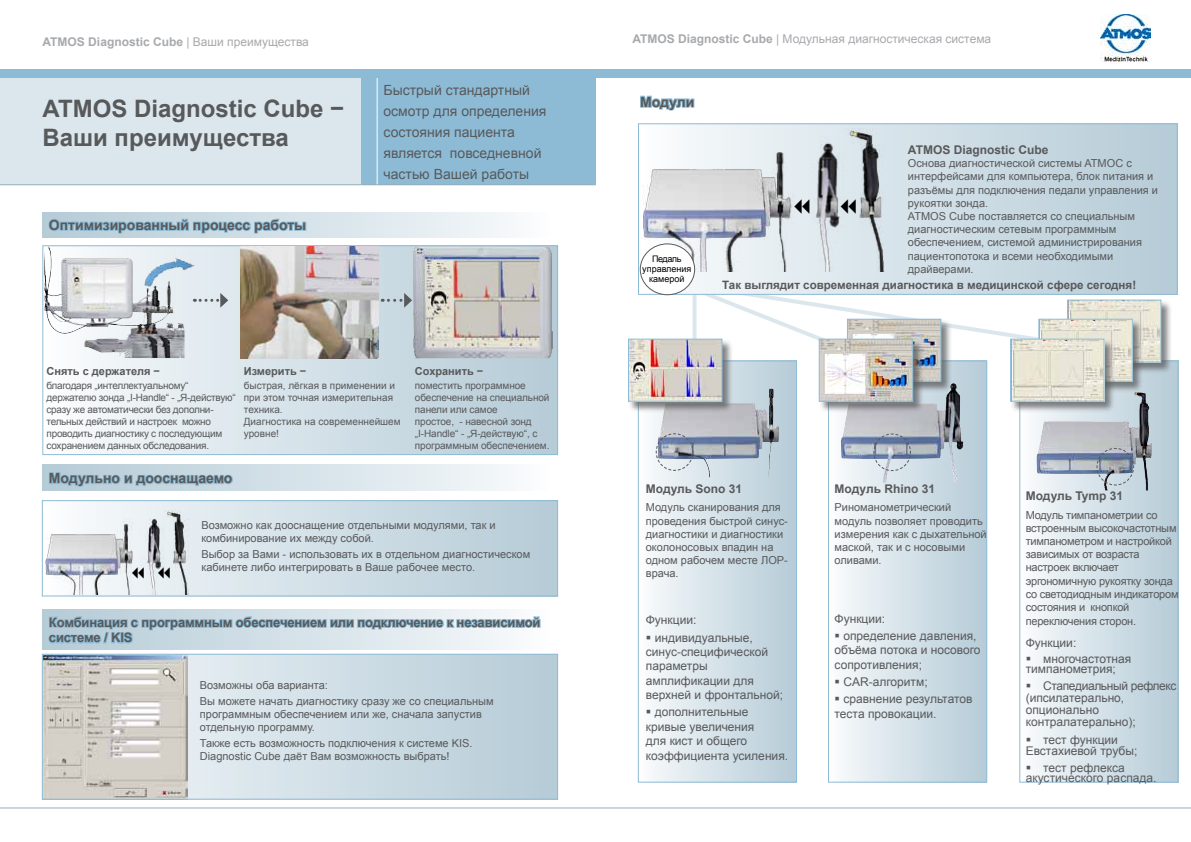
<style>
.page{position:relative;width:1191px;height:842px;background:#fff}
.page>*{position:absolute;margin:0;border:0;box-sizing:border-box;transform-origin:0 0}
.t1{font:700 24px/28.8px "Arial";color:#58595b}
.t2{font:14px/21px "Arial";color:#58595b}
.t3{font:700 14px "Arial";color:#58595b}
.t4{font:700 13px/15.6px "Arial";letter-spacing:-.01em;color:#58595b}
.t5{font:12px/14.4px "Arial";color:#58595b}
.t6{font:700 12px "Arial";color:#58595b}
.t7{font:12px "Arial";color:#a7a9ac}
.t8{font:700 12px "Arial";color:#a7a9ac}
.t9{font:700 11.6px "Arial";color:#58595b}
.t10{font:11px/13.2px "Arial";color:#58595b}
.t11{font:11px/13.2px "Arial";letter-spacing:-.02em;color:#58595b}
.t12{font:700 11px "Arial";color:#58595b}
.t13{font:10px/12px "Arial";letter-spacing:-.015em;color:#58595b}
.t14{font:9px/10px "Arial";color:#000;text-align:center}
.s1{font-weight:400}
.s2{font-weight:700}
</style>
<div class="page">
<div style="left:360px;top:78px;width:235px;height:106px;background:#8dbbd5"></div>
<div style="left:0;top:78px;width:360px;height:106px;background:#dce7ed"></div>
<div style="left:0;top:69px;width:595px;height:9px;background:#8dbbd5"></div>
<div style="left:595px;top:69px;width:596px;height:9px;background:#8dbbd5"></div>
<img style="left:1100px;top:14px;width:50px;height:48px">
<hr style="left:0;top:184px;width:595px;height:1px;background:#97aeba">
<hr style="left:377px;top:78px;width:1px;height:106px;background:#fff">
<hr style="left:0;top:807px;width:1191px;height:1px;background:#97aeba">
<div style="left:638px;top:361px;width:158px;height:421px;background:linear-gradient(to right,#f9fbfd,#b5cbd7)"></div>
<div style="left:638px;top:361px;width:159px;height:421px;border:1px solid #8dbbd5"></div>
<div style="left:43px;top:246px;width:514px;height:209px;background:linear-gradient(to right,#f9fbfc,#b4cad6)"></div>
<div style="left:43px;top:245px;width:515px;height:210px;border:1px solid #8dbbd5"></div>
<img style="left:413px;top:247px;width:140px;height:111px">
<img style="left:44px;top:247px;width:140px;height:111px">
<img style="left:241px;top:247px;width:137px;height:111px">
<svg style="left:209px;top:293px;width:19px;height:15px"></svg>
<svg style="left:382px;top:293px;width:30px;height:15px"></svg>
<div style="left:42px;top:501px;width:515px;height:95px;background:linear-gradient(to right,#f9fbfd,#b4cad6)"></div>
<img style="left:46px;top:510px;width:143px;height:84px">
<div style="left:42px;top:500px;width:516px;height:96px;border:1px solid #8dbbd5"></div>
<div style="left:828px;top:361px;width:158px;height:421px;background:linear-gradient(to right,#fafbfd,#b5cbd7)"></div>
<div style="left:828px;top:361px;width:159px;height:421px;border:1px solid #8dbbd5"></div>
<div style="left:1019px;top:361px;width:159px;height:421px;background:linear-gradient(to right,#fafcfd,#b4cad6)"></div>
<div style="left:1019px;top:361px;width:159px;height:421px;border:1px solid #8dbbd5"></div>
<svg style="left:43px;top:212px;width:467px;height:26px;background:#e0e9ee"></svg>
<svg style="left:43px;top:465px;width:467px;height:25px;background:#dde7ed"></svg>
<div style="left:43px;top:609px;width:510px;height:40px;background:linear-gradient(to right,#b4cad6,#f9fbfc)"></div>
<svg style="left:660px;top:295px;width:422px;height:66px"></svg>
<div style="left:638px;top:124px;width:539px;height:170px;background:linear-gradient(to right,#f7f9fb,#b5cbd7)"></div>
<img style="left:643px;top:129px;width:243px;height:142px">
<div style="left:638px;top:123px;width:539px;height:172px;border:1px solid #8dbbd5"></div>
<img style="left:128px;top:235px;width:81px;height:87px">
<img style="left:1036px;top:391px;width:115px;height:99px">
<svg style="left:1096px;top:447px;width:38px;height:39px"></svg>
<img style="left:840px;top:383px;width:123px;height:100px">
<svg style="left:873px;top:433px;width:38px;height:39px"></svg>
<img style="left:657px;top:389px;width:122px;height:88px">
<svg style="left:655px;top:433px;width:39px;height:38px"></svg>
<div style="left:628px;top:339px;width:105px;height:73px;background:#58595b;opacity:.75"></div>
<img style="left:630px;top:341px;width:90px;height:58px">
<div style="left:628px;top:339px;width:94px;height:62px;border:1px solid #8dbbd5"></div>
<svg style="left:187px;top:656px;width:369px;height:141px;background:#ccdbe3"></svg>
<img style="left:44px;top:656px;width:143px;height:141px">
<div style="left:42px;top:654px;width:516px;height:145px;border:1px solid #8dbbd5"></div>
<div style="left:847px;top:319px;width:105px;height:73px;background:#58595b;opacity:.75"></div>
<img style="left:849px;top:321px;width:90px;height:59px">
<div style="left:847px;top:319px;width:94px;height:63px;border:1px solid #8dbbd5"></div>
<div style="left:819px;top:339px;width:105px;height:73px;background:#58595b;opacity:.75"></div>
<img style="left:821px;top:341px;width:90px;height:58px">
<div style="left:819px;top:339px;width:94px;height:62px;border:1px solid #8dbbd5"></div>
<div style="left:1067px;top:300px;width:105px;height:73px;background:#58595b;opacity:.75"></div>
<img style="left:1069px;top:302px;width:90px;height:58px">
<div style="left:1067px;top:300px;width:94px;height:62px;border:1px solid #8dbbd5"></div>
<div style="left:1039px;top:319px;width:105px;height:73px;background:#58595b;opacity:.75"></div>
<img style="left:1040px;top:321px;width:90px;height:59px">
<div style="left:1038px;top:319px;width:94px;height:63px;border:1px solid #8dbbd5"></div>
<div style="left:1010px;top:339px;width:105px;height:73px;background:#58595b;opacity:.75"></div>
<img style="left:1012px;top:341px;width:90px;height:58px">
<div style="left:1010px;top:339px;width:94px;height:62px;border:1px solid #8dbbd5"></div>
<svg style="left:640px;top:95px;width:55px;height:16px"></svg>
<svg style="left:47px;top:213px;width:260px;height:22px;background:#b0ccdb"></svg>
<svg style="left:48px;top:464px;width:186px;height:24px;background:#afcbda"></svg>
<svg style="left:47px;top:610px;width:494px;height:37px;background:#c4d8e4"></svg>
<div style="left:640px;top:244px;width:54px;height:51px;background:#fff;border-radius:50%"></div>
<div style="left:640px;top:244px;width:54px;height:51px;border:1px solid #58595b;border-radius:50%"></div>
<svg style="left:132px;top:567px;width:12px;height:11px"></svg>
<svg style="left:158px;top:567px;width:12px;height:11px"></svg>
<svg style="left:794px;top:199px;width:22px;height:29px"></svg>
<svg style="left:841px;top:199px;width:23px;height:29px"></svg>
<p class="t8" style="left:43px;top:33px;width:268px">ATMOS Diagnostic Cube <span class="s1">| Ваши преимущества</span></p>
<p class="t7" style="left:632px;top:31px;width:360px"><span class="s2">ATMOS Diagnostic Cube</span> | Модульная диагностическая система</p>
<h1 class="t1" style="left:43px;top:95px;width:303px">ATMOS Diagnostic Cube −<br>Ваши преимущества</h1>
<p class="t3" style="left:49px;top:216px;width:259px">Oптимизированный процесс работы</p>
<p class="t2" style="left:383px;top:79px;width:164px">Быстрый стандартный осмотр для определения состояния пациента является повседневной частью Вашей работы</p>
<p class="t12" style="left:47px;top:363px;width:115px">Снять с держателя −</p>
<p class="t13" style="left:47px;top:380px;width:191px">благодаря „интеллектуальному“ держателю зонда „I-Handle“ - „Я-действую“ сразу же автоматически без дополни&shy;тельных действий и настроек можно проводить диагностику с последующим сохранением данных обследования.</p>
<p class="t12" style="left:244px;top:363px;width:64px">Измерить −</p>
<p class="t13" style="left:244px;top:380px;width:158px">быстрая, лёгкая в применении и при этом точная измерительная техника.<br>Диагностика на современнейшем уровне!</p>
<p class="t3" style="left:49px;top:469px;width:185px">Модульно и дооснащаемо</p>
<p class="t12" style="left:415px;top:363px;width:70px">Сохранить −</p>
<p class="t13" style="left:415px;top:380px;width:136px">поместить программное обеспечение на специальной панели или самое<br>простое, - навесной зонд „I-Handle“ - „Я-действую“, с программным обеспечением.</p>
<p class="t10" style="left:201px;top:519px;width:296px">Возможно как дооснащение отдельными модулями, так и комбинирование их между собой.</p>
<p class="t10" style="left:201px;top:548px;width:330px">Выбор за Вами - использовать их в отдельном диагностическом кабинете либо интегрировать в Ваше рабочее место.</p>
<p class="t4" style="left:49px;top:615px;width:493px">Комбинация с программным обеспечением или подключение к независимой системе / KIS</p>
<p class="t10" style="left:200px;top:677px;width:295px;line-height:16px">Возможны оба варианта:<br>Вы можете начать диагностику сразу же со специальным</p>
<p class="t10" style="left:200px;top:708px;width:283px">программным обеспечением или же, сначала запустив отдельную программу.</p>
<p class="t10" style="left:200px;top:737px;width:274px">Также есть возможность подключения к системе KIS.<br>Diagnostic Cube даёт Вам возможность выбрать!</p>
<p class="t3" style="left:640px;top:92px;width:56px">Модули</p>
<p class="t14" style="left:642px;top:253px;width:51px">Педаль управления камерой</p>
<p class="t6" style="left:908px;top:142px;width:142px">ATMOS Diagnostic Cube</p>
<p class="t10" style="left:908px;top:157px;width:252px">Основа диагностической системы ATMOС с интерфейсами для компьютера, блок питания и разъёмы для подключения педали управления и рукоятки зонда.<br>ATMOS Cube поставляется со специальным диагностическим сетевым программным обеспечением, системой администрирования пациентопотока и всеми необходимыми драйверами.</p>
<p class="t9" style="left:722px;top:278px;width:415px">Так выглядит современная диагностика в медицинской сфере сегодня!</p>
<p class="t6" style="left:646px;top:480px;width:98px">Mодуль Sono 31</p>
<p class="t10" style="left:646px;top:501px;width:144px">Модуль сканирования для проведения быстрой синус&shy;диагностики и диагностики околоносовых впадин на одном рабочем месте ЛОР&shy;врача.</p>
<p class="t5" style="left:646px;top:613px;width:52px">Функции:</p>
<p class="t5" style="left:646px;top:630px;width:139px">▪ индивидуальные, синус-специфической параметры амплификации для верхней и фронтальной;</p>
<p class="t5" style="left:646px;top:705px;width:144px">▪ дополнительные кривые увеличения<br>для кист и общего коэффициента усиления.</p>
<p class="t6" style="left:834px;top:480px;width:102px">Модуль Rhino 31</p>
<p class="t10" style="left:834px;top:501px;width:154px">Риноманометрический модуль позволяет проводить измерения как с дыхательной маской, так и с носовыми оливами.</p>
<p class="t5" style="left:834px;top:611px;width:52px">Функции:</p>
<p class="t5" style="left:834px;top:629px;width:147px">▪ определение давления, объёма потока и носового сопротивления;</p>
<p class="t5" style="left:834px;top:675px;width:95px">▪ CAR-алгоритм;</p>
<p class="t5" style="left:834px;top:692px;width:139px">▪ сравнение результатов теста провокации.</p>
<p class="t6" style="left:1025px;top:487px;width:99px">Модуль Tymp 31</p>
<p class="t11" style="left:1025px;top:508px;width:154px">Модуль тимпанометрии со встроенным высокочастотным тимпанометром и настройкой зависимых от возраста настроек включает эргономичную рукоятку зонда со светодиодным индикатором состояния и кнопкой</p>
<p class="t11" style="left:1025px;top:615px;width:112px">переключения сторон.</p>
<p class="t5" style="left:1025px;top:636px;width:52px">Функции:</p>
<p class="t5" style="left:1025px;top:654px;width:107px;line-height:10px">▪ многочастотная тимпанометрия;</p>
<p class="t5" style="left:1025px;top:680px;width:152px;line-height:11.9px">▪ Стапедиальный рефлекс (ипсилатерально, опционально контралатерально);</p>
<p class="t5" style="left:1025px;top:734px;width:113px;line-height:11px">▪ тест функции<br>Евстахиевой трубы;</p>
<p class="t5" style="left:1025px;top:763px;width:132px;line-height:10px">▪ тест рефлекса акустического распада.</p>
</div>
